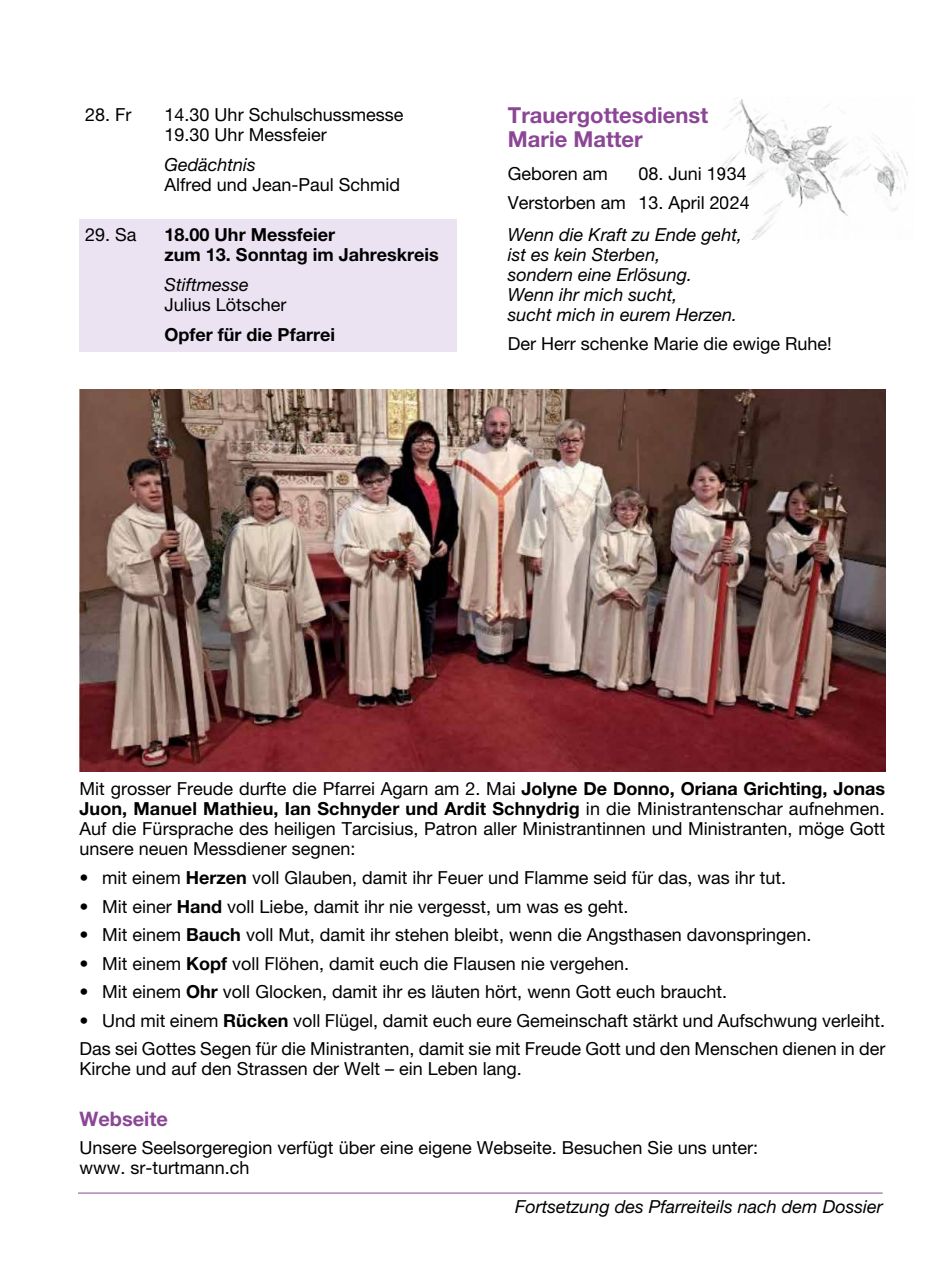
<style>
.page{position:relative;width:942px;height:1276px;background:#fff}
.page>*{position:absolute;margin:0;border:0;box-sizing:border-box;transform-origin:0 0}
.t1{font:700 22px/24px "Helvetica Neue LT Pro";color:#8b4695}
.t2{font:700 20px "Helvetica Neue LT Pro";color:#8b4695}
.t3{font:18px/20px "Helvetica Neue LT Pro";color:#000}
.t4{font:italic 18px/20px "Helvetica Neue LT Pro";color:#000}
.t5{font:700 18px/20px "Helvetica Neue LT Pro";color:#000}
.s1{font-weight:700}
</style>
<div class="page">
<div style="left:79px;top:219px;width:377px;height:52px;background:#ebe3f2"></div>
<div style="left:79px;top:269px;width:377px;height:32px;background:#ebe3f2"></div>
<div style="left:79px;top:299px;width:377px;height:32px;background:#ebe3f2"></div>
<div style="left:79px;top:319px;width:377px;height:32px;background:#ebe3f2"></div>
<img style="left:79px;top:389px;width:805px;height:382px">
<img style="left:722px;top:99px;width:186px;height:140px">
<hr style="left:78px;top:1192px;width:804px;height:1px;background:#8b4695">
<p class="t3" style="left:85px;top:104px;width:48px">28. Fr</p>
<p class="t3" style="left:164px;top:104px;width:240px">14.30 Uhr Schulschussmesse<br>19.30 Uhr Messfeier</p>
<p class="t4" style="left:164px;top:154px;width:93px">Gedächtnis</p>
<p class="t3" style="left:164px;top:174px;width:237px">Alfred und Jean-Paul Schmid</p>
<p class="t3" style="left:85px;top:224px;width:53px">29. Sa</p>
<p class="t5" style="left:164px;top:224px;width:275px">18.00 Uhr Messfeier<br>zum 13. Sonntag im Jahreskreis</p>
<p class="t4" style="left:164px;top:274px;width:86px">Stiftmesse</p>
<p class="t3" style="left:164px;top:294px;width:123px">Julius Lötscher</p>
<p class="t5" style="left:164px;top:324px;width:172px">Opfer für die Pfarrei</p>
<p class="t1" style="left:507px;top:103px;width:202px">Trauergottesdienst<br>Marie Matter</p>
<p class="t3" style="left:507px;top:163px;width:102px">Geboren am</p>
<p class="t3" style="left:507px;top:159px;width:243px;line-height:28.6px;text-align:right">08. Juni 1934<br>Verstorben am 13. April 2024</p>
<p class="t4" style="left:507px;top:224px;width:236px">Wenn die Kraft zu Ende geht, ist es kein Sterben,<br>sondern eine Erlösung.<br>Wenn ihr mich sucht,<br>sucht mich in eurem Herzen.</p>
<p class="t3" style="left:507px;top:333px;width:325px">Der Herr schenke Marie die ewige Ruhe!</p>
<p class="t3" style="left:79px;top:779px;width:807px;text-align:justify">Mit grosser Freude durfte die Pfarrei Agarn am 2. Mai <span class="s1">Jolyne De Donno, Oriana Grichting, Jonas Juon, Manuel Mathieu, Ian Schnyder und Ardit Schnydrig</span> in die Ministrantenschar aufnehmen.<br>Auf die Fürsprache des heiligen Tarcisius, Patron aller Ministrantinnen und Ministranten, möge Gott unsere neuen Messdiener segnen:</p>
<p class="t3" style="left:79px;top:867px;width:708px">• mit einem <span class="s1">Herzen</span> voll Glauben, damit ihr Feuer und Flamme seid für das, was ihr tut.</p>
<p class="t3" style="left:79px;top:896px;width:550px">• Mit einer <span class="s1">Hand</span> voll Liebe, damit ihr nie vergesst, um was es geht.</p>
<p class="t3" style="left:79px;top:924px;width:733px">• Mit einem <span class="s1">Bauch</span> voll Mut, damit ihr stehen bleibt, wenn die Angsthasen davonspringen.</p>
<p class="t3" style="left:79px;top:953px;width:551px">• Mit einem <span class="s1">Kopf</span> voll Flöhen, damit euch die Flausen nie vergehen.</p>
<p class="t3" style="left:79px;top:981px;width:649px">• Mit einem <span class="s1">Ohr</span> voll Glocken, damit ihr es läuten hört, wenn Gott euch braucht.</p>
<p class="t3" style="left:79px;top:1005px;width:807px;line-height:28.6px">• Und mit einem <span class="s1">Rücken</span> voll Flügel, damit euch eure Gemeinschaft stärkt und Aufschwung verleiht.<br>Das sei Gottes Segen für die Ministranten, damit sie mit Freude Gott und den Menschen dienen in der</p>
<p class="t3" style="left:79px;top:1058px;width:444px">Kirche und auf den Strassen der Welt – ein Leben lang.</p>
<p class="t2" style="left:79px;top:1106px;width:90px">Webseite</p>
<p class="t3" style="left:79px;top:1137px;width:680px">Unsere Seelsorgeregion verfügt über eine eigene Webseite. Besuchen Sie uns unter: www. sr-turtmann.ch</p>
<p class="t4" style="left:515px;top:1196px;width:369px">Fortsetzung des Pfarreiteils nach dem Dossier</p>
</div>
